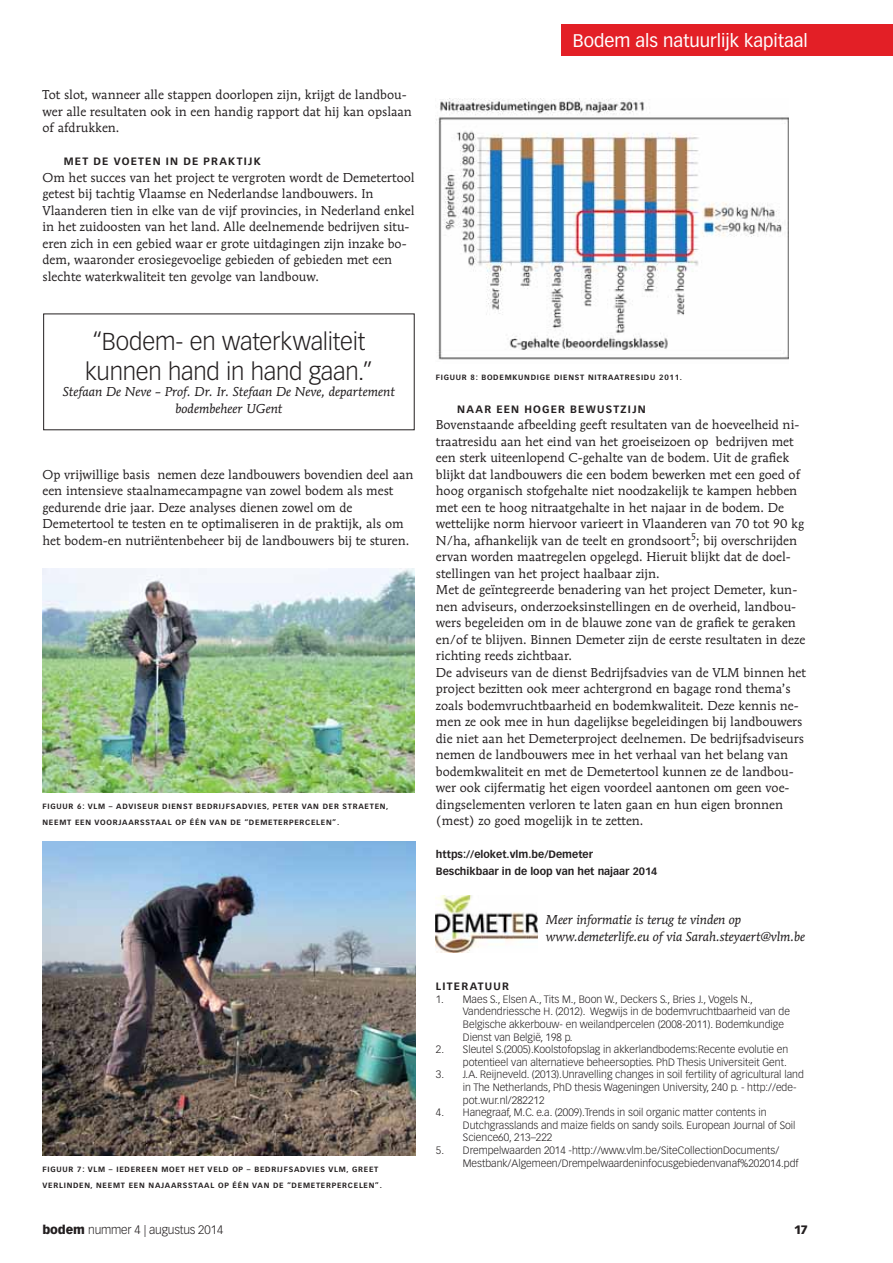
<style>
.page{position:relative;width:893px;height:1263px;background:#fff}
.page>*{position:absolute;margin:0;border:0;box-sizing:border-box;transform-origin:0 0}
.t1{font:300 24px/30px "Vectora LT Std";letter-spacing:-.01em;color:#231f20;text-align:center}
.t2{font:18px "Vectora LT Std";color:#fff}
.t3{font:12.75px/16.5px "Mendoza Roman Std";color:#231f20}
.t4{font:italic 12.75px/16.5px "Mendoza Roman Std";letter-spacing:-.01em;color:#231f20}
.t5{font:300 12px "Vectora LT Std";letter-spacing:-.015em;color:#231f20}
.t6{font:900 12px "Vectora LT Std";color:#231f20}
.t7{font:300 10.5px/12.6px "Vectora LT Std";color:#231f20}
.t8{font:700 10.5px/16.5px "Vectora LT Std";color:#231f20}
.t9{font:700 10.5px "Vectora LT Std";letter-spacing:.115em;color:#231f20}
.t10{font:700 10.5px "Vectora LT Std";letter-spacing:.12em;color:#231f20}
.t11{font:700 7.5px "Vectora LT Std";letter-spacing:.1em;color:#231f20}
.s1{font-weight:900}
</style>
<div class="page">
<div style="left:561px;top:24px;width:332px;height:31px;background:#e31f26"></div>
<img style="left:43px;top:568px;width:372px;height:224px">
<img style="left:43px;top:842px;width:373px;height:313px">
<img style="left:436px;top:99px;width:353px;height:261px">
<img style="left:436px;top:896px;width:101px;height:56px">
<p class="t3" style="left:43px;top:87px;width:371px">Tot slot, wanneer alle stappen doorlopen zijn, krijgt de landbou&shy;wer alle resultaten ook in een handig rapport dat hij kan opslaan of afdrukken.</p>
<p class="t9" style="left:64px;top:156px;width:199px">MET DE VOETEN IN DE PRAKTIJK</p>
<p class="t3" style="left:43px;top:170px;width:374px">Om het succes van het project te vergroten wordt de Demetertool getest bij tachtig Vlaamse en Nederlandse landbouwers. In Vlaanderen tien in elke van de vijf provincies, in Nederland enkel in het zuidoosten van het land. Alle deelnemende bedrijven situ&shy;eren zich in een gebied waar er grote uitdagingen zijn inzake bo&shy;dem, waaronder erosiegevoelige gebieden of gebieden met een slechte waterkwaliteit ten gevolge van landbouw.</p>
<p class="t1" style="left:85px;top:329px;width:289px">“Bodem- en waterkwaliteit kunnen hand in hand gaan.”</p>
<p class="t4" style="left:63px;top:384px;width:333px;text-align:center">Stefaan De Neve – Prof. Dr. Ir. Stefaan De Neve, departement bodembeheer UGent</p>
<p class="t3" style="left:43px;top:467px;width:372px">Op vrijwillige basis nemen deze landbouwers bovendien deel aan een intensieve staalnamecampagne van zowel bodem als mest gedurende drie jaar. Deze analyses dienen zowel om de Demetertool te testen en te optimaliseren in de praktijk, als om het bodem-en nutriëntenbeheer bij de landbouwers bij te sturen.</p>
<p class="t11" style="left:43px;top:802px;width:347px">FIGUUR 6: VLM – ADVISEUR DIENST BEDRIJFSADVIES, PETER VAN DER STRAETEN,</p>
<p class="t11" style="left:43px;top:819px;width:298px">NEEMT EEN VOORJAARSSTAAL OP ÉÉN VAN DE “DEMETERPERCELEN”.</p>
<p class="t11" style="left:43px;top:1165px;width:337px">FIGUUR 7: VLM – IEDEREEN MOET HET VELD OP – BEDRIJFSADVIES VLM, GREET</p>
<p class="t11" style="left:43px;top:1182px;width:341px">VERLINDEN, NEEMT EEN NAJAARSSTAAL OP ÉÉN VAN DE “DEMETERPERCELEN”.</p>
<p class="t2" style="left:573px;top:30px;width:237px">Bodem als natuurlijk kapitaal</p>
<p class="t11" style="left:436px;top:373px;width:248px">FIGUUR 8: BODEMKUNDIGE DIENST NITRAATRESIDU 2011.</p>
<p class="t10" style="left:457px;top:404px;width:190px">NAAR EEN HOGER BEWUSTZIJN</p>
<p class="t3" style="left:436px;top:417px;width:372px">Bovenstaande afbeelding geeft resultaten van de hoeveelheid ni&shy;traatresidu aan het eind van het groeiseizoen op bedrijven met een sterk uiteenlopend C-gehalte van de bodem. Uit de grafiek blijkt dat landbouwers die een bodem bewerken met een goed of hoog organisch stofgehalte niet noodzakelijk te kampen hebben met een te hoog nitraatgehalte in het najaar in de bodem. De wettelijke norm hiervoor varieert in Vlaanderen van 70 tot 90 kg N/ha, afhankelijk van de teelt en grondsoort<sup>5</sup>; bij overschrijden ervan worden maatregelen opgelegd. Hieruit blijkt dat de doel&shy;stellingen van het project haalbaar zijn.<br>Met de geïntegreerde benadering van het project Demeter, kun&shy;nen adviseurs, onderzoeksinstellingen en de overheid, landbou&shy;wers begeleiden om in de blauwe zone van de grafiek te geraken en/of te blijven. Binnen Demeter zijn de eerste resultaten in deze richting reeds zichtbaar.<br>De adviseurs van de dienst Bedrijfsadvies van de VLM binnen het project bezitten ook meer achtergrond en bagage rond thema’s zoals bodemvruchtbaarheid en bodemkwaliteit. Deze kennis ne&shy;men ze ook mee in hun dagelijkse begeleidingen bij landbouwers die niet aan het Demeterproject deelnemen. De bedrijfsadviseurs nemen de landbouwers mee in het verhaal van het belang van bodemkwaliteit en met de Demetertool kunnen ze de landbou&shy;wer ook cijfermatig het eigen voordeel aantonen om geen voe&shy;dingselementen verloren te laten gaan en hun eigen bronnen (mest) zo goed mogelijk in te zetten.</p>
<p class="t8" style="left:436px;top:847px;width:223px">https://eloket.vlm.be/Demeter<br>Beschikbaar in de loop van het najaar 2014</p>
<p class="t4" style="left:546px;top:912px;width:261px">Meer informatie is terug te vinden op www.demeterlife.eu of via Sarah.steyaert@vlm.be</p>
<p class="t9" style="left:436px;top:981px;width:75px">LITERATUUR</p>
<p class="t7" style="left:463px;top:994px;width:329px;text-indent:-27px">1. Maes S., Elsen A., Tits M., Boon W., Deckers S., Bries J., Vogels N., Vandendriessche H. (2012). Wegwijs in de bodemvruchtbaarheid van de Belgische akkerbouw- en weilandpercelen (2008-2011). Bodemkundige Dienst van België, 198 p.</p>
<p class="t7" style="left:436px;top:1044px;width:354px;text-align:right">2. Sleutel S.(2005).Koolstofopslag in akkerlandbodems:Recente evolutie en potentieel van alternatieve beheersopties. PhD Thesis Universiteit Gent.</p>
<p class="t7" style="left:463px;top:1069px;width:342px;text-indent:-27px">3. J.A. Reijneveld. (2013).Unravelling changes in soil fertility of agricultural land in The Netherlands, PhD thesis Wageningen University, 240 p. - http://ede&shy;pot.wur.nl/282212</p>
<p class="t7" style="left:463px;top:1107px;width:334px;text-indent:-27px">4. Hanegraaf, M.C. e.a. (2009).Trends in soil organic matter contents in<br>Dutchgrasslands and maize fields on sandy soils. European Journal of Soil<br>Science60, 213–222</p>
<p class="t7" style="left:463px;top:1145px;width:337px;text-indent:-27px">5. Drempelwaarden 2014 -http://www.vlm.be/SiteCollectionDocuments/<br>Mestbank/Algemeen/Drempelwaardeninfocusgebiedenvanaf%202014.pdf</p>
<p class="t5" style="left:42px;top:1225px;width:183px"><span class="s1">bodem</span> nummer 4 | augustus 2014</p>
<p class="t6" style="left:794px;top:1224px;width:15px">17</p>
</div>
